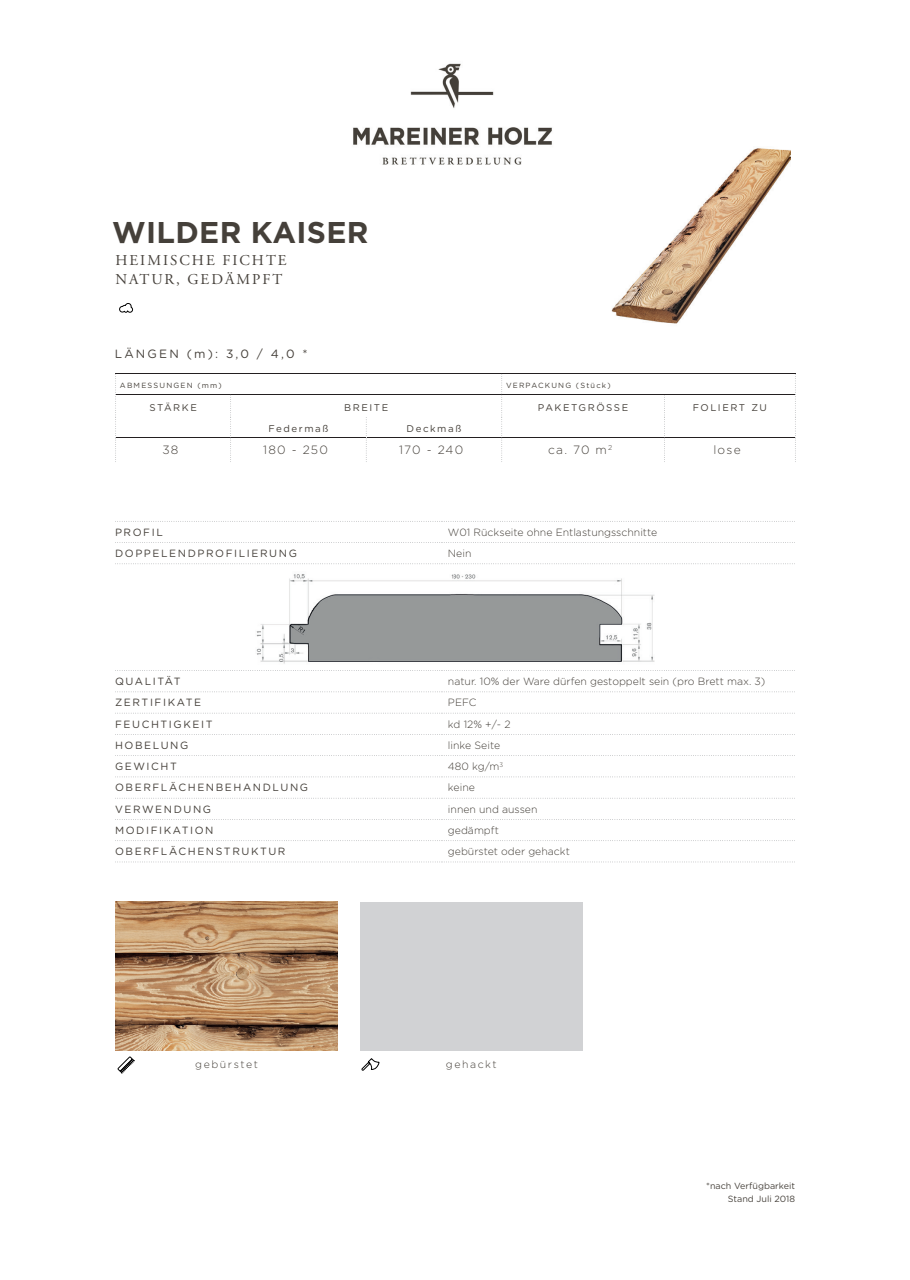
<style>
.page{position:relative;width:910px;height:1280px;background:#fff}
.page>*{position:absolute;margin:0;border:0;box-sizing:border-box;transform-origin:0 0}
.t1{font:700 30px "Gotham";letter-spacing:.01em;color:#45403a}
.t2{font:15px/19.5px "Adobe Garamond Pro";letter-spacing:.135em;color:#45403a}
.t3{font:300 12px "Gotham Rounded";letter-spacing:.1em;color:#45403a}
.t4{font:12px "Gotham Rounded";letter-spacing:.18em;color:#45403a}
.t5{font:300 10.5px "Gotham Rounded";color:#45403a}
.t6{font:10.5px "Gotham Rounded";letter-spacing:.15em;color:#45403a}
.t7{font:300 10.5px "Gotham Rounded";letter-spacing:.15em;color:#45403a}
.t8{font:9.75px "Gotham Rounded";letter-spacing:.16em;color:#45403a}
.t9{font:9px/13.5px "Gotham Rounded";color:#49443e;text-align:right}
.t10{font:7.5px "Gotham Rounded";letter-spacing:.16em;color:#45403a}
</style>
<div class="page">
<img style="left:353px;top:63px;width:199px;height:102px">
<hr style="left:116px;top:438px;width:114px;height:1px;background:#231f20">
<hr style="left:231px;top:438px;width:135px;height:1px;background:#231f20">
<hr style="left:367px;top:438px;width:134px;height:1px;background:#231f20">
<hr style="left:502px;top:438px;width:162px;height:1px;background:#231f20">
<hr style="left:665px;top:438px;width:130px;height:1px;background:#231f20">
<svg style="left:366px;top:417px;width:1px;height:45px"></svg>
<svg style="left:664px;top:395px;width:1px;height:67px"></svg>
<svg style="left:795px;top:374px;width:1px;height:88px"></svg>
<hr style="left:116px;top:394px;width:115px;height:1px;background:#231f20">
<hr style="left:231px;top:394px;width:135px;height:1px;background:#231f20">
<hr style="left:366px;top:394px;width:136px;height:1px;background:#231f20">
<hr style="left:502px;top:394px;width:162px;height:1px;background:#231f20">
<hr style="left:664px;top:394px;width:131px;height:1px;background:#231f20">
<hr style="left:115px;top:373px;width:116px;height:1px;background:#231f20">
<hr style="left:231px;top:373px;width:135px;height:1px;background:#231f20">
<hr style="left:366px;top:373px;width:136px;height:1px;background:#231f20">
<hr style="left:502px;top:373px;width:162px;height:1px;background:#231f20">
<hr style="left:664px;top:373px;width:132px;height:1px;background:#231f20">
<svg style="left:501px;top:374px;width:1px;height:88px"></svg>
<svg style="left:115px;top:374px;width:1px;height:88px"></svg>
<svg style="left:230px;top:395px;width:1px;height:67px"></svg>
<svg style="left:115px;top:542px;width:680px;height:1px"></svg>
<svg style="left:115px;top:563px;width:680px;height:1px"></svg>
<svg style="left:115px;top:670px;width:680px;height:1px"></svg>
<svg style="left:115px;top:691px;width:680px;height:1px"></svg>
<svg style="left:115px;top:713px;width:680px;height:1px"></svg>
<svg style="left:115px;top:734px;width:680px;height:1px"></svg>
<svg style="left:115px;top:755px;width:680px;height:1px"></svg>
<svg style="left:115px;top:776px;width:680px;height:1px"></svg>
<svg style="left:115px;top:798px;width:680px;height:1px"></svg>
<svg style="left:115px;top:819px;width:680px;height:1px"></svg>
<svg style="left:115px;top:840px;width:680px;height:1px"></svg>
<svg style="left:115px;top:521px;width:680px;height:1px"></svg>
<svg style="left:115px;top:861px;width:680px;height:1px"></svg>
<img style="left:256px;top:574px;width:399px;height:90px">
<img style="left:611px;top:148px;width:180px;height:176px">
<img style="left:115px;top:902px;width:223px;height:149px">
<svg style="left:117px;top:1056px;width:18px;height:18px"></svg>
<div style="left:360px;top:902px;width:223px;height:149px;background:#d1d2d4"></div>
<svg style="left:361px;top:1058px;width:19px;height:13px"></svg>
<svg style="left:119px;top:303px;width:14px;height:10px"></svg>
<h1 class="t1" style="left:112px;top:215px;width:258px">WILDER KAISER</h1>
<h2 class="t2" style="left:115px;top:251px;width:173px">HEIMISCHE FICHTE<br>NATUR, GEDÄMPFT</h2>
<p class="t4" style="left:115px;top:345px;width:194px">LÄNGEN (m): 3,0 / 4,0 *</p>
<p class="t10" style="left:120px;top:380px;width:103px">ABMESSUNGEN (mm)</p>
<p class="t10" style="left:506px;top:380px;width:106px">VERPACKUNG (Stück)</p>
<p class="t8" style="left:149px;top:401px;width:49px">STÄRKE</p>
<p class="t8" style="left:344px;top:401px;width:46px">BREITE</p>
<p class="t8" style="left:538px;top:401px;width:92px">PAKETGRÖSSE</p>
<p class="t8" style="left:693px;top:401px;width:76px">FOLIERT ZU</p>
<p class="t8" style="left:268px;top:421px;width:62px">Federmaß</p>
<p class="t8" style="left:407px;top:421px;width:56px">Deckmaß</p>
<p class="t3" style="left:162px;top:441px;width:18px">38</p>
<p class="t3" style="left:263px;top:441px;width:66px">180 - 250</p>
<p class="t3" style="left:399px;top:441px;width:66px">170 - 240</p>
<p class="t3" style="left:548px;top:441px;width:66px">ca. 70 m<sup>2</sup></p>
<p class="t3" style="left:713px;top:441px;width:29px">lose</p>
<p class="t6" style="left:115px;top:525px;width:49px">PROFIL</p>
<p class="t5" style="left:448px;top:525px;width:211px">W01 Rückseite ohne Entlastungsschnitte</p>
<p class="t6" style="left:115px;top:546px;width:183px">DOPPELENDPROFILIERUNG</p>
<p class="t5" style="left:448px;top:546px;width:25px">Nein</p>
<p class="t6" style="left:115px;top:674px;width:67px">QUALITÄT</p>
<p class="t5" style="left:448px;top:674px;width:319px">natur. 10% der Ware dürfen gestoppelt sein (pro Brett max. 3)</p>
<p class="t6" style="left:115px;top:695px;width:88px">ZERTIFIKATE</p>
<p class="t5" style="left:448px;top:695px;width:30px">PEFC</p>
<p class="t6" style="left:115px;top:717px;width:99px">FEUCHTIGKEIT</p>
<p class="t5" style="left:448px;top:717px;width:64px">kd 12% +/- 2</p>
<p class="t6" style="left:115px;top:738px;width:75px">HOBELUNG</p>
<p class="t5" style="left:448px;top:738px;width:54px">linke Seite</p>
<p class="t6" style="left:115px;top:759px;width:63px">GEWICHT</p>
<p class="t5" style="left:448px;top:759px;width:57px">480 kg/m<sup>3</sup></p>
<p class="t6" style="left:115px;top:780px;width:195px">OBERFLÄCHENBEHANDLUNG</p>
<p class="t5" style="left:448px;top:781px;width:28px">keine</p>
<p class="t6" style="left:115px;top:802px;width:98px">VERWENDUNG</p>
<p class="t5" style="left:448px;top:802px;width:91px">innen und aussen</p>
<p class="t6" style="left:115px;top:823px;width:100px">MODIFIKATION</p>
<p class="t5" style="left:448px;top:823px;width:52px">gedämpft</p>
<p class="t6" style="left:115px;top:844px;width:172px">OBERFLÄCHENSTRUKTUR</p>
<p class="t5" style="left:448px;top:844px;width:123px">gebürstet oder gehackt</p>
<p class="t7" style="left:195px;top:1057px;width:64px">gebürstet</p>
<p class="t7" style="left:446px;top:1057px;width:52px">gehackt</p>
<p class="t9" style="left:706px;top:1178px;width:91px">*nach Verfügbarkeit<br>Stand Juli 2018</p>
</div>
